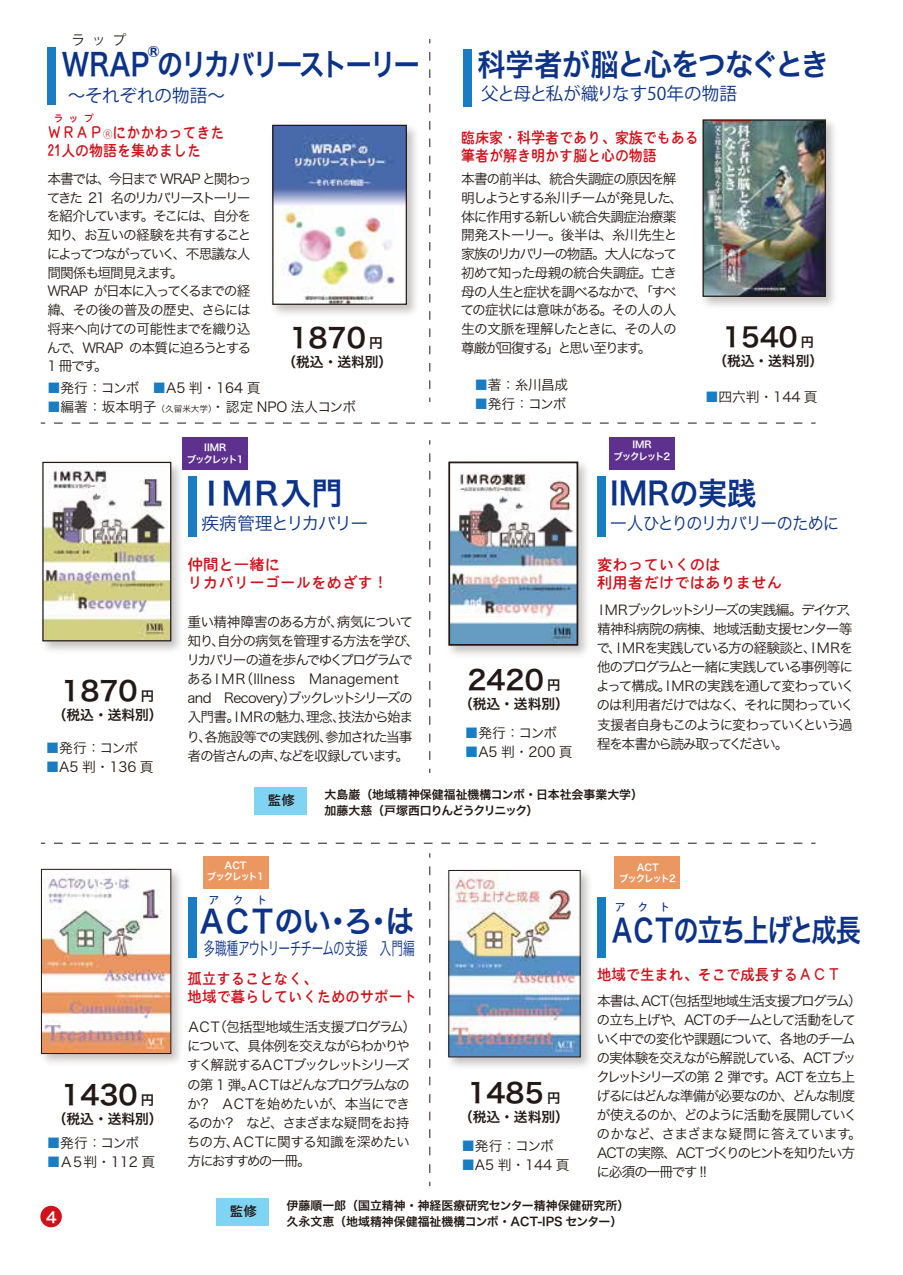
<style>
.page{position:relative;width:903px;height:1275px;background:#fff}
.page>*{position:absolute;margin:0;border:0;box-sizing:border-box;transform-origin:0 0}
.t1{font:31.32px "Hira Kaku Pro W6";letter-spacing:-.065em;color:#0c3388;scale:.93 1}
.t2{font:31.32px "Hira Kaku Pro W6";letter-spacing:-.095em;color:#0c3388;scale:.81 1}
.t3{font:31.32px "Hira Kaku Pro W6";letter-spacing:-.065em;color:#0c3388}
.t4{font:30.8px "Hira Kaku Pro W6";letter-spacing:-.075em;color:#0c3388;scale:.85 1}
.t5{font:30.8px "Hira Kaku Pro W6";letter-spacing:-.05em;color:#0c3388;scale:.93 1}
.t6{font:26.95px "Hira Kaku Pro W6";color:#221815}
.t7{font:26.78px "Hira Kaku Pro W6";color:#221815}
.t8{font:26.43px "Hira Kaku Pro W6";color:#221815}
.t9{font:17.85px "Hira Kaku Pro W3";letter-spacing:-.05em;color:#0c3388;scale:.65 1}
.t10{font:17.85px "Hira Kaku Pro W3";letter-spacing:-.075em;color:#0c3388;scale:.93 1}
.t11{font:17.85px "Hira Kaku Pro W3";letter-spacing:-.075em;color:#0c3388}
.t12{font:17.5px "Koz Go Pro";color:#0c3388}
.t13{font:15.4px/18.6px "EPSON FUTO MARUGO";color:#d0121b;scale:.91 1}
.t14{font:15.4px/18.2px "EPSON FUTO MARUGO";color:#d0121b;scale:.93 1}
.t15{font:15.4px/18.2px "EPSON FUTO MARUGO";color:#d0121b}
.t16{font:14.88px "Hira Kaku Pro W6";color:#fff}
.t17{font:13.65px/19.1px "Hira Kaku Pro W3";letter-spacing:-.095em;color:#221815}
.t18{font:13.65px/19.1px "Hira Kaku Pro W3";letter-spacing:-.12em;color:#221815}
.t19{font:13.65px "Hira Kaku Pro W6";color:#221815}
.t20{font:13.65px "Hira Kaku Pro W3";color:#221815}
.t21{font:13.65px "Koz Go Pro";color:#221815}
.t22{font:13.47px "EPSON FUTO MARUGO";color:#221815}
.t23{font:11.9px/16.1px "Hira Kaku Pro W6";color:#221815}
.t24{font:500 10.5px "Koz Go Pro";color:#0c3388}
.t25{font:10.33px "EPSON FUTO MARUGO";color:#d0121b}
.t26{font:9.45px/11.7px "Hira Kaku Pro W6";letter-spacing:-.11em;color:#fff;text-align:center}
.s1{font-family:"Koz Go Pro";font-size:10.33px}
.s2{font-size:13.65px}
.s3{color:#187dc3}
.s4{font-size:8.58px}
.s5{font-size:13.47px}
.s6{font-size:13.12px}
</style>
<div class="page">
<div style="left:40px;top:1206px;width:22px;height:21px;background:#d0121b;border-radius:50%"></div>
<svg style="left:54px;top:423px;width:761px;height:1px"></svg>
<svg style="left:54px;top:843px;width:761px;height:1px"></svg>
<div style="left:255px;top:787px;width:52px;height:28px;background:#80d4f3"></div>
<img style="left:42px;top:461px;width:145px;height:190px">
<img style="left:44px;top:464px;width:125px;height:175px">
<div style="left:42px;top:462px;width:129px;height:179px;border:1px solid #221815"></div>
<img style="left:448px;top:461px;width:139px;height:194px">
<img style="left:451px;top:465px;width:124px;height:178px">
<div style="left:448px;top:462px;width:130px;height:184px;border:2px solid #221815"></div>
<div style="left:615px;top:856px;width:65px;height:33px;background:#ea9761"></div>
<div style="left:204px;top:856px;width:65px;height:33px;background:#ea9761"></div>
<div style="left:217px;top:1198px;width:52px;height:28px;background:#80d4f3"></div>
<div style="left:597px;top:897px;width:9px;height:60px;background:#187dc3"></div>
<div style="left:188px;top:897px;width:8px;height:60px;background:#187dc3"></div>
<div style="left:188px;top:476px;width:8px;height:60px;background:#187dc3"></div>
<div style="left:182px;top:437px;width:65px;height:32px;background:#5e318f"></div>
<div style="left:609px;top:437px;width:65px;height:32px;background:#5e318f"></div>
<div style="left:597px;top:476px;width:9px;height:60px;background:#187dc3"></div>
<img style="left:40px;top:868px;width:140px;height:195px">
<img style="left:43px;top:871px;width:126px;height:181px">
<div style="left:41px;top:869px;width:130px;height:185px;border:1px solid #221815"></div>
<img style="left:450px;top:872px;width:129px;height:183px">
<div style="left:448px;top:870px;width:133px;height:187px;border:1px solid #221815"></div>
<div style="left:463px;top:49px;width:9px;height:57px;background:#187dc3"></div>
<img style="left:704px;top:121px;width:120px;height:174px">
<div style="left:702px;top:119px;width:124px;height:178px;border:1px solid #221815"></div>
<div style="left:47px;top:47px;width:9px;height:58px;background:#187dc3"></div>
<svg style="left:429px;top:866px;width:1px;height:320px"></svg>
<svg style="left:429px;top:453px;width:1px;height:320px"></svg>
<svg style="left:429px;top:52px;width:1px;height:350px"></svg>
<img style="left:274px;top:127px;width:131px;height:176px">
<div style="left:272px;top:125px;width:135px;height:180px;border:1px solid #221815"></div>
<p class="t21" style="left:72px;top:31px;width:56px">ラップ</p>
<h2 class="t4" style="left:62px;top:37px;width:422px">WRAP のリカバリーストーリー</h2>
<p class="t12" style="left:68px;top:84px;width:159px">～それぞれの物語～</p>
<p class="t13" style="left:47px;top:123px;width:196px">ＷＲＡＰ<span class="s1">Ⓡ</span>にかかわってきた<br>21人の物語を集めました</p>
<p class="t25" style="left:53px;top:113px;width:42px">ラップ</p>
<p class="t17" style="left:47px;top:168px;width:207px">本書では、今日まで WRAP と関わってきた 21 名のリカバリーストーリーを紹介しています。そこには、自分を知り、お互いの経験を共有することによってつながっていく、不思議な人間関係も垣間見えます。<br>WRAP が日本に入ってくるまでの経緯、その後の普及の歴史、さらには将来へ向けての可能性までを織り込んで、WRAP の本質に迫ろうとする<br>1 冊です。</p>
<h3 class="t6" style="left:289px;top:313px;width:95px">1870 <span class="s2">円</span></h3>
<p class="t19" style="left:282px;top:349px;width:111px">（税込・送料別）</p>
<p class="t20" style="left:47px;top:376px;width:229px"><span class="s3">■</span>発行：コンボ<span class="s3">　■</span>A5 判・164 頁　</p>
<p class="t20" style="left:47px;top:395px;width:310px"><span class="s3">■</span>編著：坂本明子<span class="s4">（久留米大学）</span>・ 認定 NPO 法人コンボ</p>
<p class="t26" style="left:187px;top:442px;width:58px">IIMR<br>ブックレット1</p>
<h3 class="t7" style="left:61px;top:666px;width:95px">1870 <span class="s5">円</span></h3>
<p class="t19" style="left:53px;top:702px;width:111px">（税込・送料別）</p>
<p class="t17" style="left:46px;top:737px;width:94px"><span class="s3">■</span>発行：コンボ</p>
<p class="t17" style="left:46px;top:756px;width:109px"><span class="s3">■</span>A5 判・136 頁</p>
<h1 class="t3" style="left:196px;top:465px;width:148px">ＩＭＲ入門</h1>
<h3 class="t11" style="left:201px;top:507px;width:168px">疾病管理とリカバリー</h3>
<p class="t15" style="left:188px;top:556px;width:202px">仲間と一緒に<br>リカバリーゴールをめざす！</p>
<p class="t17" style="left:186px;top:611px;width:234px">重い精神障害のある方が、病気について知り、自分の病気を管理する方法を学び、リカバリーの道を歩んでゆくプログラムであるＩＭＲ（Illness　Management　and　Recovery）ブックレットシリーズの入門書。ＩＭＲの魅力、理念、技法から始まり、各施設等での実践例、参加された当事者の皆さんの声、などを収録しています。</p>
<h2 class="t5" style="left:477px;top:37px;width:380px">科学者が脳と心をつなぐとき</h2>
<p class="t12" style="left:481px;top:83px;width:257px">父と母と私が織りなす50年の物語</p>
<p class="t13" style="left:461px;top:128px;width:263px">臨床家・科学者であり、家族でもある筆者が解き明かす脳と心の物語</p>
<p class="t17" style="left:460px;top:169px;width:224px">本書の前半は、統合失調症の原因を解明しようとする糸川チームが発見した、体に作用する新しい統合失調症治療薬開発ストーリー。後半は、糸川先生と家族のリカバリーの物語。大人になって初めて知った母親の統合失調症。亡き母の人生と症状を調べるなかで、「すべての症状には意味がある。その人の人生の文脈を理解したときに、その人の尊厳が回復する」と思い至ります。</p>
<p class="t17" style="left:474px;top:374px;width:95px"><span class="s3">■</span>著：糸川昌成</p>
<p class="t17" style="left:474px;top:393px;width:121px"><span class="s3">■</span>発行：コンボ　　</p>
<p class="t26" style="left:613px;top:439px;width:58px">IMR<br>ブックレット2</p>
<h3 class="t8" style="left:722px;top:313px;width:93px">1540 <span class="s6">円</span></h3>
<p class="t19" style="left:713px;top:349px;width:111px">（税込・送料別）</p>
<p class="t17" style="left:705px;top:386px;width:114px"><span class="s3">■</span>四六判・144 頁</p>
<h3 class="t7" style="left:467px;top:656px;width:95px">2420 <span class="s5">円</span></h3>
<p class="t19" style="left:459px;top:692px;width:111px">（税込・送料別）</p>
<p class="t17" style="left:465px;top:722px;width:94px"><span class="s3">■</span>発行：コンボ</p>
<p class="t17" style="left:465px;top:741px;width:109px"><span class="s3">■</span>A5 判・200 頁</p>
<h1 class="t1" style="left:610px;top:465px;width:158px">IMRの実践</h1>
<h3 class="t10" style="left:610px;top:507px;width:248px">一人ひとりのリカバリーのために</h3>
<p class="t15" style="left:597px;top:556px;width:187px">変わっていくのは<br>利用者だけではありません</p>
<p class="t18" style="left:594px;top:599px;width:266px">ＩＭＲブックレットシリーズの実践編。デイケア、精神科病院の病棟、地域活動支援センター等で、ＩＭＲを実践している方の経験談と、ＩＭＲを他のプログラムと一緒に実践している事例等によって構成。ＩＭＲの実践を通して変わっていくのは利用者だけではなく、それに関わっていく支援者自身もこのように変わっていくという過程を本書から読み取ってください。</p>
<p class="t22" style="left:268px;top:793px;width:28px">監修</p>
<p class="t23" style="left:325px;top:786px;width:320px">大島巌（地域精神保健福祉機構コンボ・日本社会事業大学）加藤大慈（戸塚西口りんどうクリニック）</p>
<h3 class="t7" style="left:61px;top:1070px;width:95px">1430 <span class="s5">円</span></h3>
<p class="t19" style="left:53px;top:1106px;width:111px">（税込・送料別）</p>
<p class="t17" style="left:47px;top:1132px;width:94px"><span class="s3">■</span>発行：コンボ</p>
<p class="t17" style="left:47px;top:1151px;width:110px"><span class="s3">■</span>Ａ５判・112 頁</p>
<p class="t16" style="left:46px;top:1204px;width:12px">4</p>
<p class="t26" style="left:207px;top:859px;width:58px">ACT<br>ブックレット1</p>
<p class="t24" style="left:209px;top:894px;width:12px">ア</p>
<p class="t24" style="left:233px;top:894px;width:35px">ク ト</p>
<h1 class="t1" style="left:197px;top:893px;width:235px">ＡＣＴのい・ろ・は</h1>
<h3 class="t9" style="left:204px;top:932px;width:326px">多職種アウトリーチチームの支援　入門編</h3>
<p class="t14" style="left:188px;top:969px;width:248px">孤立することなく、<br>地域で暮らしていくためのサポート</p>
<p class="t17" style="left:187px;top:1017px;width:231px">ＡＣＴ（包括型地域生活支援プログラム）について、具体例を交えながらわかりやすく解説するＡＣＴブックレットシリーズの第 1 弾。ＡＣＴはどんなプログラムなのか？　ＡＣＴを始めたいが、本当にできるのか？　など、さまざまな疑問をお持ちの方、ＡＣＴに関する知識を深めたい方におすすめの一冊。</p>
<h3 class="t7" style="left:467px;top:1069px;width:95px">1485 <span class="s5">円</span></h3>
<p class="t19" style="left:459px;top:1105px;width:111px">（税込・送料別）</p>
<p class="t17" style="left:461px;top:1135px;width:94px"><span class="s3">■</span>発行：コンボ</p>
<p class="t17" style="left:461px;top:1154px;width:109px"><span class="s3">■</span>A5 判・144 頁</p>
<p class="t26" style="left:619px;top:861px;width:58px">ACT<br>ブックレット2</p>
<p class="t24" style="left:615px;top:900px;width:56px">アクト</p>
<h1 class="t2" style="left:609px;top:901px;width:312px">ＡＣＴの立ち上げと成長</h1>
<p class="t14" style="left:597px;top:966px;width:264px">地域で生まれ、そこで成長するＡＣＴ</p>
<p class="t17" style="left:596px;top:990px;width:267px">本書は、ACT（包括型地域生活支援プログラム）の立ち上げや、ACTのチームとして活動をしていく中での変化や課題について、各地のチームの実体験を交えながら解説している、ACTブックレットシリーズの第 2 弾です。ACT を立ち上げるにはどんな準備が必要なのか、どんな制度が使えるのか、どのように活動を展開していくのかなど、さまざまな疑問に答えています。<br>ACTの実際、ACT づくりのヒントを知りたい方に必須の一冊です !!</p>
<p class="t22" style="left:230px;top:1204px;width:28px">監修</p>
<p class="t23" style="left:287px;top:1197px;width:344px">伊藤順一郎（国立精神・神経医療研究センター精神保健研究所）久永文恵（地域精神保健福祉機構コンボ・ACT-IPS センター）</p>
</div>
